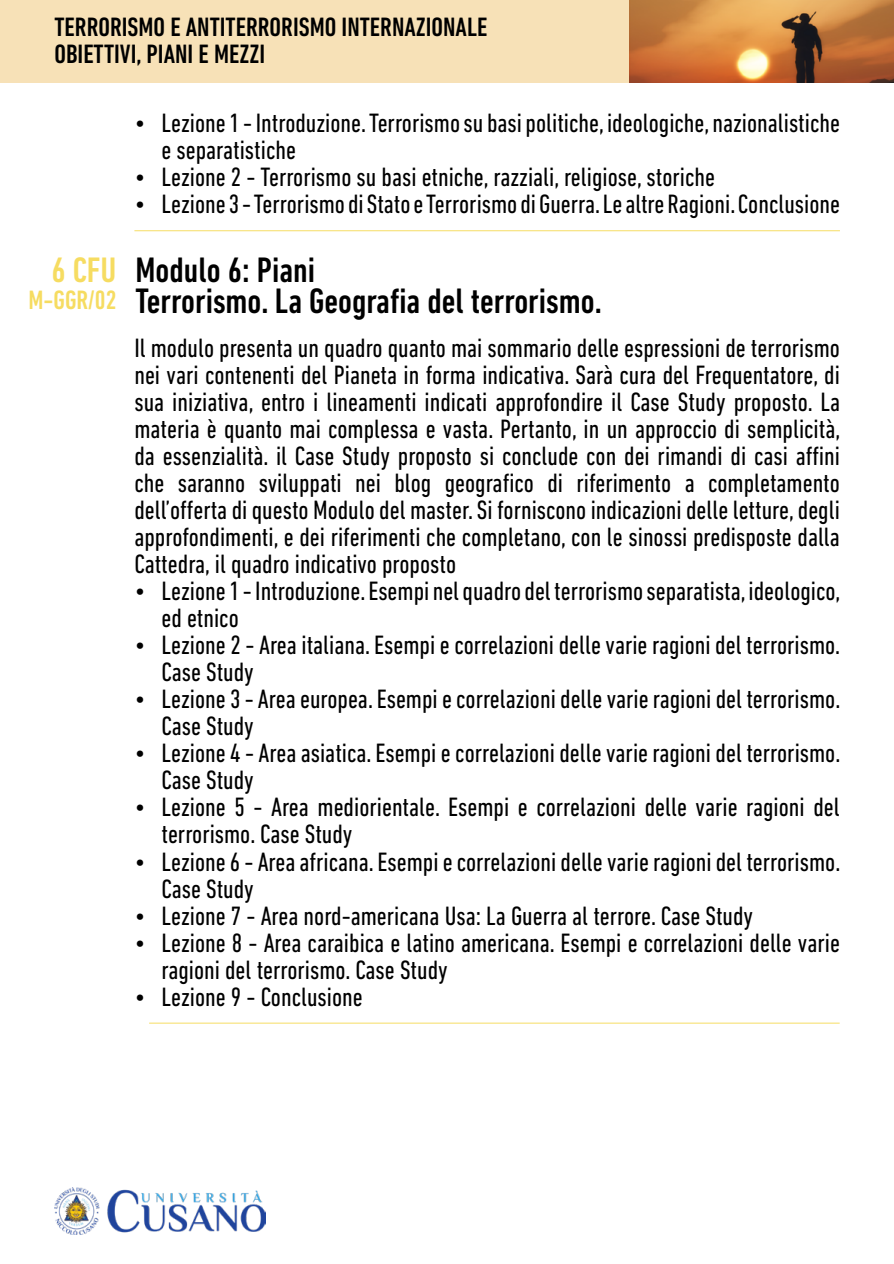
<style>
.page{position:relative;width:894px;height:1264px;background:#fff}
.page>*{position:absolute;margin:0;border:0;box-sizing:border-box;transform-origin:0 0}
.t1{font:500 condensed 36px "DIN Next LT Pro";color:#000}
.t2{font:500 condensed 36px "DIN Next LT Pro";color:#f6dc61}
.t3{font:condensed 27px/27px "DIN Next LT Pro";color:#000}
.t4{font:500 condensed 27px "DIN Next LT Pro";color:#000}
.t5{font:500 condensed 27px "DIN Next LT Pro";color:#f6dc61}
</style>
<div class="page">
<img style="left:54px;top:1187px;width:211px;height:47px">
<div style="left:0;top:0;width:893px;height:83px;background:#f7e1b7"></div>
<hr style="left:134px;top:230px;width:705px;height:1px;background:#f6dd63">
<hr style="left:149px;top:1022px;width:690px;height:1px;background:#f6dd63">
<img style="left:630px;top:0;width:263px;height:83px">
<p class="t4" style="left:54px;top:11px;width:434px">TERRORISMO E ANTITERRORISMO INTERNAZIONALE</p>
<p class="t4" style="left:54px;top:38px;width:212px">OBIETTIVI, PIANI E MEZZI</p>
<p class="t2" style="left:52px;top:249px;width:66px">6 CFU</p>
<p class="t5" style="left:28px;top:284px;width:89px">M-GGR/02</p>
<p class="t3" style="left:161px;top:109px;width:680px;text-indent:-27px">• Lezione 1 - Introduzione. Terrorismo su basi politiche, ideologiche, nazionalistiche e separatistiche</p>
<p class="t3" style="left:134px;top:163px;width:582px">• Lezione 2 - Terrorismo su basi etniche, razziali, religiose, storiche</p>
<p class="t3" style="left:134px;top:190px;width:707px">• Lezione 3 - Terrorismo di Stato e Terrorismo di Guerra. Le altre Ragioni. Conclusione</p>
<p class="t1" style="left:135px;top:249px;width:181px">Modulo 6: Piani</p>
<p class="t1" style="left:135px;top:281px;width:467px">Terrorismo. La Geografia del terrorismo.</p>
<p class="t3" style="left:134px;top:334px;width:707px;text-align:justify">Il modulo presenta un quadro quanto mai sommario delle espressioni de terrorismo nei vari contenenti del Pianeta in forma indicativa. Sarà cura del Frequentatore, di sua iniziativa, entro i lineamenti indicati approfondire il Case Study proposto. La materia è quanto mai complessa e vasta. Pertanto, in un approccio di semplicità, da essenzialità. il Case Study proposto si conclude con dei rimandi di casi affini che saranno sviluppati nei blog geografico di riferimento a completamento dell’offerta di questo Modulo del master. Si forniscono indicazioni delle letture, degli approfondimenti, e dei riferimenti che completano, con le sinossi predisposte dalla Cattedra, il quadro indicativo proposto</p>
<p class="t3" style="left:161px;top:577px;width:680px;text-indent:-27px">• Lezione 1 - Introduzione. Esempi nel quadro del terrorismo separatista, ideologico, ed etnico</p>
<p class="t3" style="left:161px;top:631px;width:680px;text-indent:-27px">• Lezione 2 - Area italiana. Esempi e correlazioni delle varie ragioni del terrorismo.<br>Case Study</p>
<p class="t3" style="left:161px;top:685px;width:680px;text-indent:-27px">• Lezione 3 - Area europea. Esempi e correlazioni delle varie ragioni del terrorismo.<br>Case Study</p>
<p class="t3" style="left:161px;top:739px;width:680px;text-indent:-27px">• Lezione 4 - Area asiatica. Esempi e correlazioni delle varie ragioni del terrorismo.<br>Case Study</p>
<p class="t3" style="left:161px;top:793px;width:679px;text-indent:-27px">• Lezione 5 - Area mediorientale. Esempi e correlazioni delle varie ragioni del terrorismo. Case Study</p>
<p class="t3" style="left:161px;top:847px;width:680px;text-indent:-27px">• Lezione 6 - Area africana. Esempi e correlazioni delle varie ragioni del terrorismo.<br>Case Study</p>
<p class="t3" style="left:134px;top:901px;width:620px">• Lezione 7 - Area nord-americana Usa: La Guerra al terrore. Case Study</p>
<p class="t3" style="left:161px;top:928px;width:680px;text-indent:-27px">• Lezione 8 - Area caraibica e latino americana. Esempi e correlazioni delle varie ragioni del terrorismo. Case Study</p>
<p class="t3" style="left:134px;top:982px;width:230px">• Lezione 9 - Conclusione</p>
</div>
